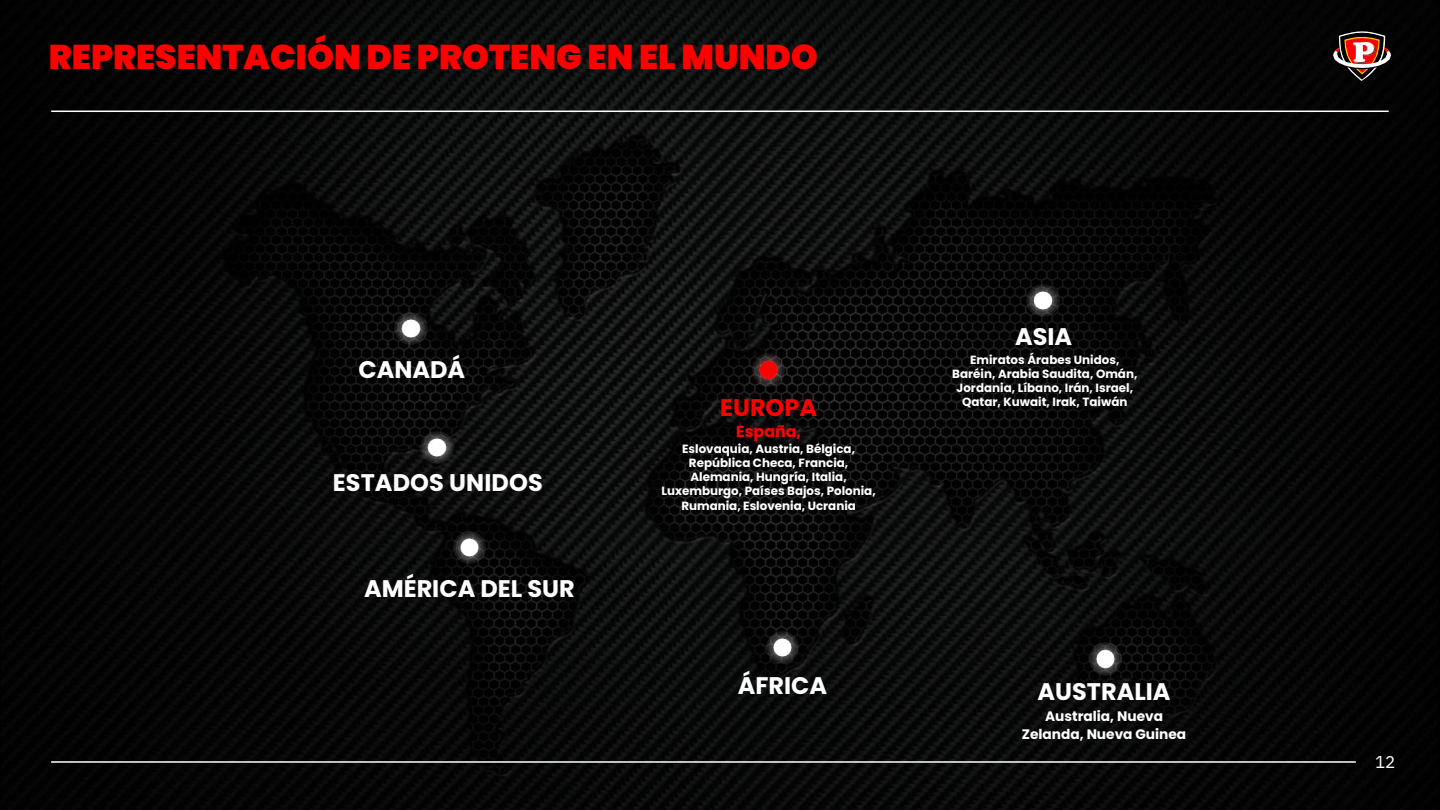
<style>
.page{position:relative;width:1440px;height:810px;background:#fff}
.page>*{position:absolute;margin:0;border:0;box-sizing:border-box;transform-origin:0 0}
.t1{font:900 34.3px "Poppins";color:#f00}
.t2{font:700 24px "Poppins";color:#fff}
.t3{font:700 24px "Poppins";color:#f00}
.t4{font:17px "IBM Plex Sans";color:#fff}
.t5{font:700 15.9px "Poppins";color:#ff0301}
.t6{font:700 13.7px/18px "Poppins";color:#fff;text-align:center}
.t7{font:700 11.9px/14.2px "Poppins";color:#fff;text-align:center}
</style>
<div class="page">
<img style="left:1px;top:0;width:1438px;height:809px">
<svg style="left:1333px;top:31px;width:58px;height:50px;background:#5d392f"></svg>
<img style="left:1354px;top:42px;width:20px;height:20px">
<hr style="left:51px;top:111px;width:1338px;height:1px;background:#fff">
<hr style="left:51px;top:761px;width:1305px;height:2px;background:#fff">
<img style="left:421px;top:431px;width:32px;height:32px">
<img style="left:453px;top:531px;width:32px;height:33px">
<img style="left:1089px;top:643px;width:32px;height:32px">
<img style="left:1027px;top:284px;width:32px;height:33px">
<img style="left:753px;top:354px;width:32px;height:32px">
<img style="left:395px;top:313px;width:32px;height:32px">
<img style="left:767px;top:631px;width:32px;height:33px">
<p class="t1" style="left:49px;top:33px;width:770px">REPRESENTACIÓN DE PROTENG EN EL MUNDO</p>
<p class="t2" style="left:359px;top:353px;width:108px">CANADÁ</p>
<h2 class="t2" style="left:333px;top:466px;width:212px">ESTADOS UNIDOS</h2>
<h2 class="t2" style="left:364px;top:571px;width:212px">AMÉRICA DEL SUR</h2>
<p class="t3" style="left:720px;top:391px;width:99px">EUROPA</p>
<p class="t5" style="left:736px;top:420px;width:67px">España,</p>
<h2 class="t7" style="left:662px;top:441px;width:216px">Eslovaquia, Austria, Bélgica,<br>República Checa, Francia,<br>Alemania, Hungría, Italia,<br>Luxemburgo, Países Bajos, Polonia,<br>Rumania, Eslovenia, Ucrania</h2>
<p class="t2" style="left:738px;top:669px;width:91px">ÁFRICA</p>
<p class="t2" style="left:1015px;top:320px;width:59px">ASIA</p>
<p class="t7" style="left:952px;top:353px;width:187px">Emiratos Árabes Unidos,<br>Baréin, Arabia Saudita, Omán,<br>Jordania, Líbano, Irán, Israel,<br>Qatar, Kuwait, Irak, Taiwán</p>
<h2 class="t2" style="left:1038px;top:675px;width:135px">AUSTRALIA</h2>
<h2 class="t6" style="left:1022px;top:708px;width:166px">Australia, Nueva<br>Zelanda, Nueva Guinea</h2>
<p class="t4" style="left:1375px;top:751px;width:22px">12</p>
</div>
